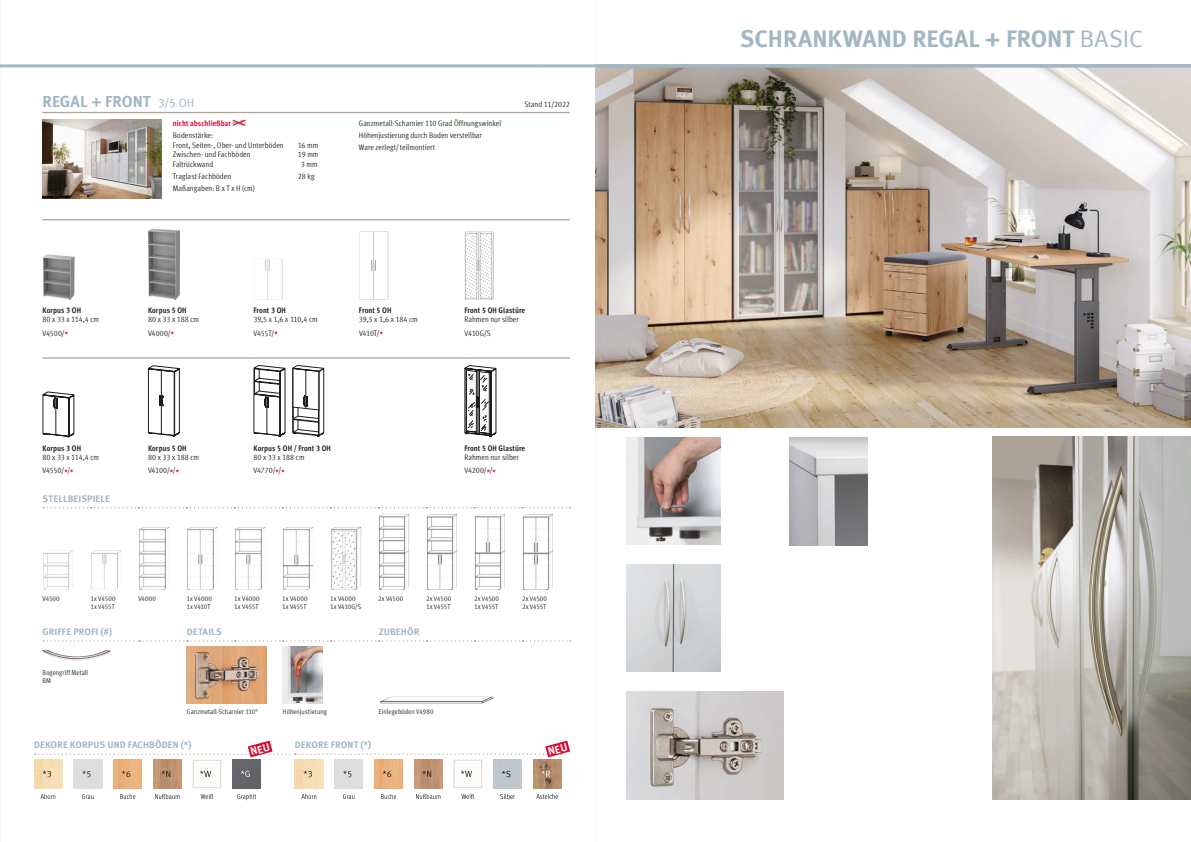
<style>
.page{position:relative;width:1191px;height:842px;background:#fff}
.page>*{position:absolute;margin:0;border:0;box-sizing:border-box;transform-origin:0 0}
.t1{font:700 24px "Meta Offc Pro";letter-spacing:-.005em;color:#a1b7c3}
.t2{font:700 16px "Meta Offc Pro";color:#a1b7c3}
.t3{font:700 9.5px "Meta Offc Pro";letter-spacing:.01em;color:#a1b7c3}
.t4{font:condensed 8px/12.3px "Meta Offc Pro";letter-spacing:.005em;color:#1d1d1b}
.t5{font:700 condensed 8px "Meta Offc Pro";letter-spacing:.01em;color:#1d1d1b}
.t6{font:700 condensed 8px "Meta Offc Pro";letter-spacing:.005em;color:#d9062f}
.t7{font:condensed 7px/8px "Meta Offc Pro";letter-spacing:.005em;color:#1d1d1b}
.s1{font-family:"Meta Offc Pro Norm";font-weight:400;font-size:12px}
.s2{font-weight:700;color:#d9062f}
.s3{font-family:"Meta Offc Pro Norm";font-weight:400}
</style>
<div class="page">
<hr style="left:0;top:0;width:1px;height:842px;background:#f9f7f5">
<hr style="left:595px;top:0;width:1px;height:842px;background:#f9f7f5">
<img style="left:626px;top:437px;width:94px;height:108px">
<img style="left:626px;top:564px;width:95px;height:108px">
<img style="left:790px;top:437px;width:77px;height:108px">
<img style="left:992px;top:436px;width:199px;height:363px">
<img style="left:626px;top:692px;width:157px;height:107px">
<img style="left:595px;top:67px;width:596px;height:360px">
<hr style="left:0;top:64px;width:539px;height:3px;background:#a1b7c3">
<hr style="left:539px;top:64px;width:56px;height:3px;background:#a1b7c3">
<hr style="left:43px;top:112px;width:130px;height:1px;background:#b5a294">
<hr style="left:173px;top:112px;width:186px;height:1px;background:#b5a294">
<hr style="left:359px;top:112px;width:211px;height:1px;background:#b5a294">
<hr style="left:43px;top:219px;width:130px;height:1px;background:#b5a294">
<hr style="left:173px;top:219px;width:186px;height:1px;background:#b5a294">
<hr style="left:359px;top:219px;width:211px;height:1px;background:#b5a294">
<img style="left:43px;top:120px;width:119px;height:79px">
<svg style="left:232px;top:120px;width:14px;height:6px"></svg>
<hr style="left:43px;top:357px;width:105px;height:2px;background:#b5a294">
<hr style="left:148px;top:357px;width:105px;height:2px;background:#b5a294">
<hr style="left:253px;top:357px;width:106px;height:2px;background:#b5a294">
<hr style="left:359px;top:357px;width:105px;height:2px;background:#b5a294">
<hr style="left:464px;top:357px;width:106px;height:2px;background:#b5a294">
<img style="left:43px;top:254px;width:31px;height:46px">
<img style="left:148px;top:228px;width:32px;height:72px">
<img style="left:359px;top:232px;width:29px;height:68px">
<svg style="left:43px;top:392px;width:31px;height:45px"></svg>
<svg style="left:148px;top:357px;width:32px;height:79px"></svg>
<svg style="left:292px;top:365px;width:32px;height:71px"></svg>
<svg style="left:250px;top:220px;width:35px;height:216px"></svg>
<svg style="left:460px;top:220px;width:36px;height:217px"></svg>
<img style="left:34px;top:760px;width:1px;height:28px">
<svg style="left:41px;top:794px;width:14px;height:5px"></svg>
<svg style="left:82px;top:794px;width:12px;height:5px"></svg>
<svg style="left:120px;top:794px;width:15px;height:5px"></svg>
<svg style="left:155px;top:794px;width:24px;height:5px"></svg>
<svg style="left:201px;top:794px;width:12px;height:5px"></svg>
<svg style="left:237px;top:794px;width:19px;height:6px"></svg>
<svg style="left:301px;top:794px;width:15px;height:5px"></svg>
<svg style="left:343px;top:794px;width:11px;height:5px"></svg>
<svg style="left:381px;top:794px;width:15px;height:5px"></svg>
<svg style="left:416px;top:794px;width:24px;height:5px"></svg>
<svg style="left:461px;top:794px;width:13px;height:5px"></svg>
<svg style="left:500px;top:794px;width:15px;height:5px"></svg>
<svg style="left:536px;top:794px;width:22px;height:5px"></svg>
<svg style="left:43px;top:507px;width:527px;height:1px"></svg>
<img style="left:43px;top:551px;width:30px;height:39px">
<img style="left:91px;top:550px;width:30px;height:40px">
<img style="left:139px;top:527px;width:31px;height:63px">
<img style="left:187px;top:527px;width:30px;height:63px">
<img style="left:235px;top:527px;width:30px;height:63px">
<img style="left:283px;top:527px;width:30px;height:63px">
<img style="left:331px;top:527px;width:30px;height:63px">
<img style="left:379px;top:514px;width:30px;height:76px">
<img style="left:427px;top:514px;width:30px;height:76px">
<img style="left:475px;top:514px;width:30px;height:76px">
<img style="left:523px;top:514px;width:30px;height:76px">
<svg style="left:43px;top:640px;width:528px;height:2px"></svg>
<img style="left:42px;top:650px;width:69px;height:11px">
<img style="left:187px;top:647px;width:79px;height:56px">
<img style="left:283px;top:647px;width:39px;height:56px">
<img style="left:380px;top:697px;width:113px;height:6px">
<hr style="left:595px;top:64px;width:547px;height:3px;background:#a1b7c3">
<hr style="left:1142px;top:64px;width:49px;height:3px;background:#a1b7c3">
<svg style="left:35px;top:741px;width:535px;height:47px"></svg>
<h2 class="t2" style="left:43px;top:89px;width:153px">REGAL + FRONT <span class="s1">3/5 OH</span></h2>
<p class="t4" style="left:524px;top:97px;width:47px">Stand 11/2022</p>
<p class="t6" style="left:173px;top:117px;width:59px">nicht abschließbar</p>
<p class="t4" style="left:173px;top:130px;width:112px;line-height:9.5px">Bodenstärke:<br>Front, Seiten-, Ober- und Unterböden</p>
<p class="t4" style="left:298px;top:138px;width:22px">16 mm</p>
<p class="t4" style="left:173px;top:148px;width:79px">Zwischen- und Fachböden</p>
<p class="t4" style="left:298px;top:148px;width:22px">19 mm</p>
<p class="t4" style="left:173px;top:157px;width:42px">Faltrückwand</p>
<p class="t4" style="left:301px;top:157px;width:18px">3 mm</p>
<p class="t4" style="left:173px;top:170px;width:60px">Traglast Fachböden</p>
<p class="t4" style="left:298px;top:170px;width:18px">28 kg</p>
<p class="t4" style="left:173px;top:182px;width:83px">Maßangaben: B x T x H (cm)</p>
<p class="t4" style="left:359px;top:116px;width:144px">Ganzmetall-Scharnier 110 Grad Öffnungswinkel<br>Höhenjustierung durch Boden verstellbar<br>Ware zerlegt/ teilmontiert</p>
<p class="t5" style="left:43px;top:304px;width:40px">Korpus 3 OH</p>
<p class="t4" style="left:43px;top:313px;width:58px">80 x 33 x 114,4 cm</p>
<p class="t5" style="left:148px;top:304px;width:40px">Korpus 5 OH</p>
<p class="t4" style="left:148px;top:313px;width:53px">80 x 33 x 188 cm</p>
<p class="t5" style="left:253px;top:304px;width:34px">Front 3 OH</p>
<p class="t4" style="left:253px;top:313px;width:66px">39,5 x 1,6 x 110,4 cm</p>
<p class="t5" style="left:359px;top:304px;width:34px">Front 5 OH</p>
<p class="t4" style="left:359px;top:313px;width:60px">39,5 x 1,6 x 184 cm</p>
<p class="t5" style="left:464px;top:304px;width:62px">Front 5 OH Glastüre</p>
<p class="t4" style="left:464px;top:313px;width:56px">Rahmen nur silber</p>
<p class="t4" style="left:43px;top:326px;width:27px">V4500/<span class="s2">*</span></p>
<p class="t4" style="left:148px;top:326px;width:28px">V4000/<span class="s2">*</span></p>
<p class="t4" style="left:253px;top:326px;width:26px">V455T/<span class="s2">*</span></p>
<p class="t4" style="left:359px;top:326px;width:26px">V410T/<span class="s2">*</span></p>
<p class="t4" style="left:464px;top:326px;width:28px">V410G/S</p>
<p class="t5" style="left:43px;top:442px;width:40px">Korpus 3 OH</p>
<p class="t4" style="left:43px;top:451px;width:58px">80 x 33 x 114,4 cm</p>
<p class="t5" style="left:148px;top:442px;width:40px">Korpus 5 OH</p>
<p class="t4" style="left:148px;top:451px;width:53px">80 x 33 x 188 cm</p>
<p class="t5" style="left:253px;top:442px;width:79px">Korpus 5 OH / Front 3 OH</p>
<p class="t4" style="left:253px;top:451px;width:53px">80 x 33 x 188 cm</p>
<p class="t5" style="left:464px;top:442px;width:62px">Front 5 OH Glastüre</p>
<p class="t4" style="left:464px;top:451px;width:56px">Rahmen nur silber</p>
<p class="t4" style="left:43px;top:464px;width:32px">V4550/<span class="s2">*</span>/<span class="s2">*</span></p>
<p class="t4" style="left:148px;top:464px;width:33px">V4100/<span class="s2">*</span>/<span class="s2">*</span></p>
<p class="t4" style="left:253px;top:464px;width:33px">V4770/<span class="s2">*</span>/<span class="s2">*</span></p>
<p class="t4" style="left:464px;top:464px;width:33px">V4200/<span class="s2">*</span>/<span class="s2">*</span></p>
<p class="t3" style="left:43px;top:491px;width:69px">STELLBEISPIELE</p>
<p class="t7" style="left:43px;top:594px;width:19px">V4500</p>
<p class="t7" style="left:90px;top:594px;width:27px">1x V4500<br>1x V455T</p>
<p class="t7" style="left:138px;top:594px;width:19px">V4000</p>
<p class="t7" style="left:186px;top:594px;width:27px">1x V4000<br>1x V410T</p>
<p class="t7" style="left:234px;top:594px;width:27px">1x V4000<br>1x V455T</p>
<p class="t7" style="left:282px;top:594px;width:27px">1x V4000<br>1x V455T</p>
<p class="t7" style="left:330px;top:594px;width:33px">1x V4000<br>1x V410G/S</p>
<p class="t7" style="left:378px;top:594px;width:27px">2x V4500</p>
<p class="t7" style="left:426px;top:594px;width:27px">2x V4500<br>1x V455T</p>
<p class="t7" style="left:474px;top:594px;width:27px">2x V4500<br>1x V455T</p>
<p class="t7" style="left:522px;top:594px;width:27px">2x V4500<br>2x V455T</p>
<p class="t3" style="left:43px;top:625px;width:71px">GRIFFE PROFI (#)</p>
<p class="t3" style="left:187px;top:625px;width:36px">DETAILS</p>
<p class="t3" style="left:379px;top:625px;width:42px">ZUBEHÖR</p>
<p class="t7" style="left:43px;top:668px;width:47px">Bogengriff Metall<br>BM</p>
<p class="t7" style="left:187px;top:707px;width:73px">Ganzmetall-Scharnier 110°</p>
<p class="t7" style="left:283px;top:707px;width:46px">Höhenjustierung</p>
<p class="t7" style="left:379px;top:707px;width:56px">Einlegeböden V4980</p>
<p class="t3" style="left:34px;top:738px;width:159px">DEKORE KORPUS UND FACHBÖDEN (*)</p>
<p class="t3" style="left:295px;top:738px;width:78px">DEKORE FRONT (*)</p>
<h1 class="t1" style="left:740px;top:20px;width:404px">SCHRANKWAND REGAL + FRONT <span class="s3">BASIC</span></h1>
</div>
